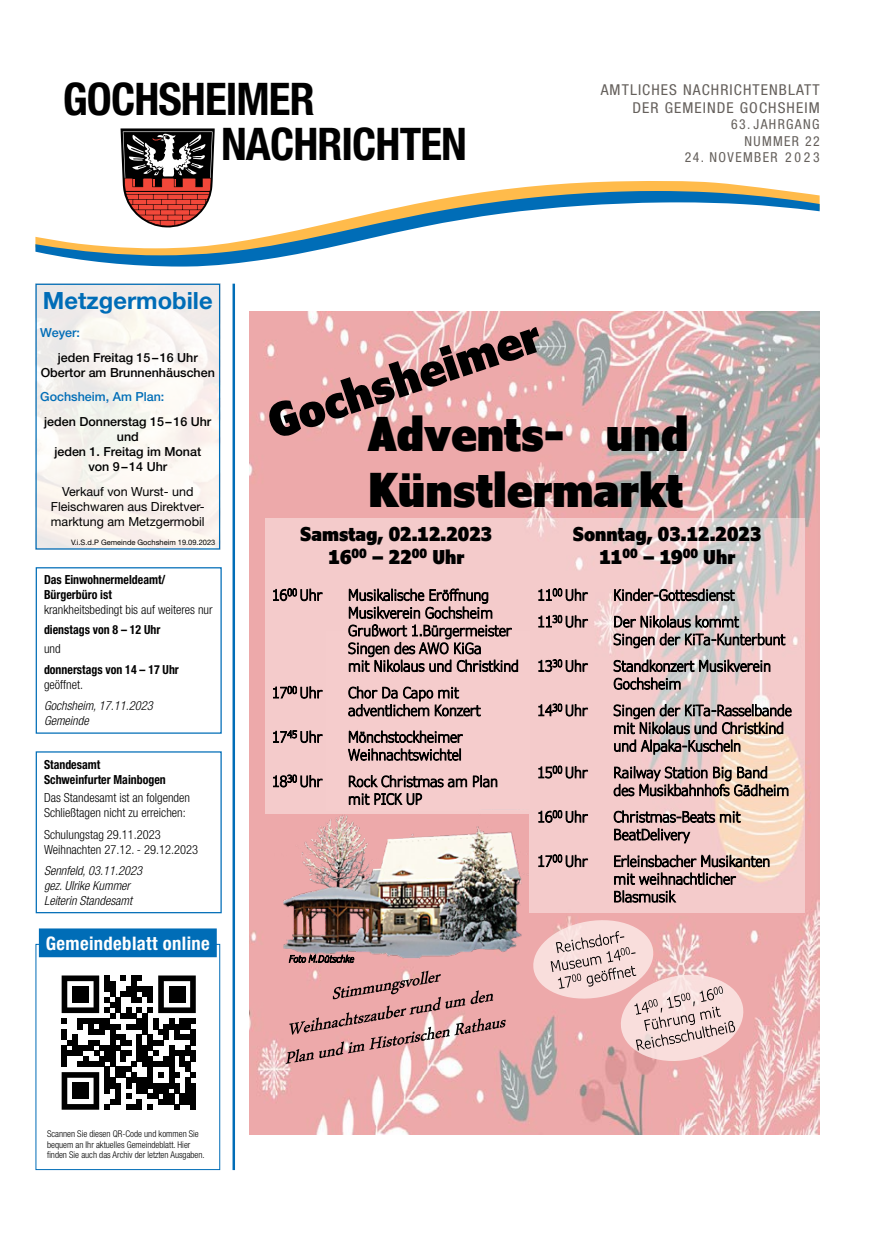
<style>
.page{position:relative;width:886px;height:1241px;background:#fff}
.page>*{position:absolute;margin:0;border:0;box-sizing:border-box;transform-origin:0 0}
.t1{font:900 46.5px/55.8px "Verdana Pro Cond";color:#000}
.t2{font:700 condensed 45px/44.8px "Helvetica Neue LT Std";letter-spacing:-.02em;color:#000}
.t3{font:700 23.75px "Helvetica Neue LT Std";color:#006db7}
.t4{font:900 19px/22.8px "Verdana Pro Cond";color:#000;text-align:center}
.t5{font:700 condensed 18.62px "Helvetica Neue LT Std";letter-spacing:.02em;color:#fff}
.t6{font:condensed 15px/18px "Helvetica Neue LT Std";letter-spacing:.07em;color:#65605c;text-align:right;scale:1.04 1}
.t7{font:300 14.88px/17.8px "Verdana Pro Cond";color:#000}
.t8{font:condensed 13.75px/16.5px "Helvetica Neue LT Std";letter-spacing:.1em;color:#65605c;text-align:right}
.t9{font:300 condensed 12.5px/15px "Helvetica Neue LT Std";color:#000}
.t10{font:700 condensed 12.5px/15px "Helvetica Neue LT Std";color:#000;scale:.95 1}
.t11{font:500 12.5px/15px "Helvetica Neue LT Std";color:#000;text-align:center}
.t12{font:italic 300 condensed 12.5px/15px "Helvetica Neue LT Std";color:#000}
.t13{font:12.5px/15px "Helvetica Neue LT Std";color:#000;text-align:center}
.t14{font:500 12.5px "Helvetica Neue LT Std";color:#006db7}
.t15{font:italic 300 9.5px "Verdana Pro Cond";letter-spacing:.005em;color:#000}
.t16{font:300 condensed 9.38px/10.6px "Helvetica Neue LT Std";color:#000}
.t17{font:7.5px "Helvetica Neue LT Std";color:#000}
</style>
<div class="page">
<svg style="left:121px;top:128px;width:94px;height:52px"></svg>
<svg style="left:122px;top:180px;width:664px;height:11px"></svg>
<svg style="left:35px;top:191px;width:784px;height:75px"></svg>
<hr style="left:232px;top:283px;width:3px;height:886px;background:#006db7">
<div style="left:39px;top:928px;width:178px;height:29px;background:#006db7"></div>
<svg style="left:62px;top:975px;width:134px;height:134px"></svg>
<div style="left:72px;top:986px;width:16px;height:16px;background:#000"></div>
<div style="left:169px;top:986px;width:16px;height:16px;background:#000"></div>
<div style="left:72px;top:1082px;width:16px;height:16px;background:#000"></div>
<div style="left:36px;top:751px;width:186px;height:162px;border:1px solid #006db7"></div>
<div style="left:36px;top:567px;width:186px;height:166px;border:1px solid #006db7"></div>
<div style="left:35px;top:283px;width:185px;height:266px;border:1px solid #006db7"></div>
<img style="left:250px;top:311px;width:569px;height:823px">
<img style="left:274px;top:814px;width:254px;height:143px">
<svg style="left:269px;top:327px;width:270px;height:109px;background:#c08f8f"></svg>
<div style="left:265px;top:518px;width:263px;height:296px;background:#f4cbcb"></div>
<div style="left:530px;top:518px;width:275px;height:394px;background:#fff;opacity:.4"></div>
<svg style="left:530px;top:915px;width:217px;height:150px;background:#e6baba"></svg>
<svg style="left:286px;top:970px;width:220px;height:93px;background:#d69c9d"></svg>
<h2 class="t2" style="left:221px;top:76px;width:247px;text-indent:-158px">GOCHSHEIMER<br>NACHRICHTEN</h2>
<p class="t6" style="left:601px;top:80px;width:212px">AMTLICHES NACHRICHTENBLATT<br>DER GEMEINDE GOCHSHEIM</p>
<p class="t8" style="left:731px;top:116px;width:90px">63. JAHRGANG<br>NUMMER 22</p>
<p class="t8" style="left:685px;top:149px;width:136px">24. NOVEMBER 2023</p>
<h3 class="t3" style="left:43px;top:286px;width:171px">Metzgermobile</h3>
<p class="t14" style="left:40px;top:325px;width:41px">Weyer:</p>
<p class="t11" style="left:41px;top:349px;width:176px">jeden Freitag 15–16 Uhr<br>Obertor am Brunnenhäuschen</p>
<p class="t14" style="left:40px;top:389px;width:126px">Gochsheim, Am Plan:</p>
<p class="t11" style="left:44px;top:414px;width:169px">jeden Donnerstag 15–16 Uhr und<br>jeden 1. Freitag im Monat von 9–14 Uhr</p>
<p class="t13" style="left:51px;top:484px;width:155px">Verkauf von Wurst- und<br>Fleischwaren aus Direktver&shy;marktung am Metzgermobil</p>
<p class="t17" style="left:71px;top:537px;width:146px">V.i.S.d.P Gemeinde Gochsheim 19.09.2023</p>
<p class="t10" style="left:44px;top:572px;width:129px">Das Einwohnermeldeamt/<br>Bürgerbüro ist</p>
<p class="t9" style="left:44px;top:602px;width:170px">krankheitsbedingt bis auf weiteres nur</p>
<p class="t10" style="left:44px;top:622px;width:124px">dienstags von 8 – 12 Uhr</p>
<p class="t9" style="left:44px;top:641px;width:18px">und</p>
<p class="t10" style="left:44px;top:662px;width:143px">donnerstags von 14 – 17 Uhr</p>
<p class="t9" style="left:44px;top:677px;width:41px">geöffnet.</p>
<p class="t12" style="left:44px;top:698px;width:110px">Gochsheim, 17.11.2023<br>Gemeinde</p>
<p class="t10" style="left:44px;top:756px;width:130px">Standesamt<br>Schweinfurter Mainbogen</p>
<p class="t9" style="left:44px;top:790px;width:147px">Das Standesamt ist an folgenden<br>Schließtagen nicht zu erreichen:</p>
<p class="t9" style="left:44px;top:826px;width:156px">Schulungstag 29.11.2023<br>Weihnachten 27.12. - 29.12.2023</p>
<p class="t12" style="left:44px;top:863px;width:100px">Sennfeld, 03.11.2023 gez. Ulrike Kummer<br>Leiterin Standesamt</p>
<p class="t5" style="left:46px;top:931px;width:166px">Gemeindeblatt online</p>
<h1 class="t1" style="left:368px;top:406px;width:322px">Advents- und<br>Künstlermarkt</h1>
<p class="t4" style="left:300px;top:522px;width:193px">Samstag, 02.12.2023<br>16<sup>00</sup> – 22<sup>00</sup> Uhr</p>
<p class="t7" style="left:272px;top:586px;width:52px">16<sup>00</sup> Uhr</p>
<p class="t7" style="left:348px;top:586px;width:172px">Musikalische Eröffnung<br>Musikverein Gochsheim<br>Grußwort 1.Bürgermeister<br>Singen des AWO KiGa<br>mit Nikolaus und Christkind</p>
<p class="t7" style="left:272px;top:683px;width:52px">17<sup>00</sup> Uhr</p>
<p class="t7" style="left:348px;top:683px;width:134px">Chor Da Capo mit adventlichem Konzert</p>
<p class="t7" style="left:272px;top:728px;width:52px">17<sup>45</sup> Uhr</p>
<p class="t7" style="left:348px;top:728px;width:116px">Mönchstockheimer<br>Weihnachtswichtel</p>
<p class="t7" style="left:272px;top:772px;width:52px">18<sup>30</sup> Uhr</p>
<p class="t7" style="left:348px;top:772px;width:151px">Rock Christmas am Plan mit PICK UP</p>
<p class="t4" style="left:573px;top:522px;width:190px">Sonntag, 03.12.2023<br>11<sup>00</sup> – 19<sup>00</sup> Uhr</p>
<p class="t7" style="left:537px;top:586px;width:52px">11<sup>00</sup> Uhr</p>
<p class="t7" style="left:613px;top:586px;width:122px">Kinder-Gottesdienst</p>
<p class="t7" style="left:537px;top:613px;width:52px">11<sup>30</sup> Uhr</p>
<p class="t7" style="left:613px;top:613px;width:173px">Der Nikolaus kommt<br>Singen der KiTa-Kunterbunt</p>
<p class="t7" style="left:537px;top:657px;width:52px">13<sup>30</sup> Uhr</p>
<p class="t7" style="left:613px;top:657px;width:159px">Standkonzert Musikverein<br>Gochsheim</p>
<p class="t7" style="left:537px;top:701px;width:52px">14<sup>30</sup> Uhr</p>
<p class="t7" style="left:613px;top:701px;width:180px">Singen der KiTa-Rasselbande mit Nikolaus und Christkind und Alpaka-Kuscheln</p>
<p class="t7" style="left:537px;top:763px;width:52px">15<sup>00</sup> Uhr</p>
<p class="t7" style="left:613px;top:763px;width:177px">Railway Station Big Band des Musikbahnhofs Gädheim</p>
<p class="t7" style="left:537px;top:808px;width:52px">16<sup>00</sup> Uhr</p>
<p class="t7" style="left:613px;top:808px;width:128px">Christmas-Beats mit<br>BeatDelivery</p>
<p class="t7" style="left:537px;top:852px;width:52px">17<sup>00</sup> Uhr</p>
<p class="t7" style="left:613px;top:852px;width:158px">Erleinsbacher Musikanten mit weihnachtlicher<br>Blasmusik</p>
<p class="t15" style="left:289px;top:952px;width:67px">Foto M.Dütschke</p>
<p class="t16" style="left:47px;top:1128px;width:159px">Scannen Sie diesen QR-Code und kommen Sie bequem an Ihr aktuelles Gemeindeblatt. Hier finden Sie auch das Archiv der letzten Ausgaben.</p>
</div>
